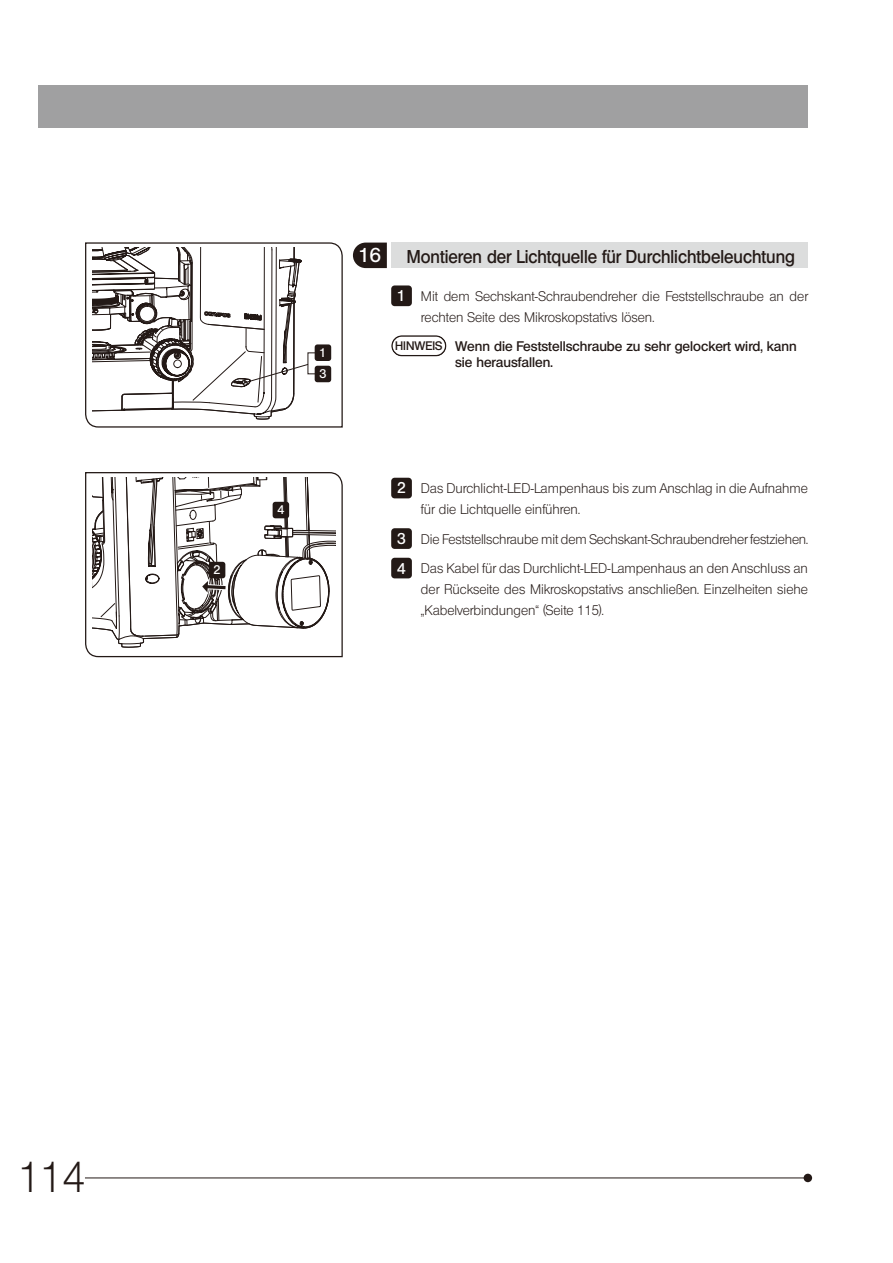
<style>
.page{position:relative;width:893px;height:1263px;background:#fff}
.page>*{position:absolute;margin:0;border:0;box-sizing:border-box;transform-origin:0 0}
.t1{font:42px "Olympus Leicht Normal";color:#231916}
.Headline3_No{font:19.5px "Olympus Leicht Halbfett";color:#fff}
.Headline3_WthoutCnt{font:18px "Olympus Leicht Halbfett";color:#231916;scale:.93 1}
.t2{font:15.15px "Olympus Leicht Halbfett";color:#fff}
.Text_Operation{font:13.5px/21px "Olympus Leicht Normal";color:#231916}
.Text_Caution{font:13.5px/16.2px "Olympus Leicht Halbfett";color:#231916}
.t3{font:12.15px "Olympus Leicht Halbfett";color:#fff}
.t4{font:12px "Olympus Leicht Halbfett";color:#231916}
</style>
<div class="page">
<svg style="left:85px;top:472px;width:258px;height:186px"></svg>
<svg style="left:85px;top:242px;width:258px;height:186px"></svg>
<div style="left:804px;top:1174px;width:8px;height:8px;background:#231916;border-radius:50%"></div>
<hr style="left:85px;top:1177px;width:723px;height:1px;background:#231916">
<div style="left:38px;top:85px;width:770px;height:43px;background:#a0a0a1"></div>
<div style="left:391px;top:242px;width:417px;height:26px;background:#dcdddd"></div>
<svg style="left:353px;top:243px;width:34px;height:25px"></svg>
<svg style="left:92px;top:248px;width:217px;height:175px"></svg>
<div style="left:209px;top:562px;width:16px;height:16px;background:#231916;border-radius:3px"></div>
<div style="left:273px;top:502px;width:16px;height:16px;background:#231916;border-radius:3px"></div>
<div style="left:391px;top:285px;width:21px;height:21px;background:#231916;border-radius:3px"></div>
<div style="left:391px;top:335px;width:55px;height:21px;border:2px solid #231916;border-radius:10px"></div>
<div style="left:315px;top:344px;width:16px;height:17px;background:#231916;border-radius:3px"></div>
<div style="left:315px;top:366px;width:16px;height:16px;background:#231916;border-radius:3px"></div>
<div style="left:391px;top:478px;width:21px;height:20px;background:#231916;border-radius:3px"></div>
<div style="left:391px;top:528px;width:21px;height:21px;background:#231916;border-radius:3px"></div>
<div style="left:391px;top:558px;width:21px;height:20px;background:#231916;border-radius:3px"></div>
<p class="t3" style="left:214px;top:563px;width:8px">2</p>
<p class="t3" style="left:319px;top:346px;width:8px">1</p>
<p class="t3" style="left:319px;top:367px;width:8px">3</p>
<p class="Headline3_No" style="left:359px;top:244px;width:24px">16</p>
<p class="Headline3_WthoutCnt" style="left:407px;top:245px;width:419px">Montieren der Lichtquelle für Durchlichtbeleuchtung</p>
<p class="t2" style="left:397px;top:287px;width:10px">1</p>
<p class="Text_Operation" style="left:421px;top:285px;width:388px">Mit dem Sechskant-Schraubendreher die Feststellschraube an der rechten Seite des Mikroskopstativs lösen.</p>
<p class="Text_Caution" style="left:455px;top:338px;width:343px">Wenn die Feststellschraube zu sehr gelockert wird, kann sie herausfallen.</p>
<p class="t4" style="left:395px;top:339px;width:49px">HINWEIS</p>
<p class="t3" style="left:277px;top:503px;width:8px">4</p>
<p class="t2" style="left:397px;top:479px;width:10px">2</p>
<p class="t2" style="left:397px;top:530px;width:10px">3</p>
<p class="t2" style="left:397px;top:559px;width:10px">4</p>
<p class="Text_Operation" style="left:421px;top:478px;width:388px">Das Durchlicht-LED-Lampenhaus bis zum Anschlag in die Aufnahme für die Lichtquelle einführen.</p>
<p class="Text_Operation" style="left:421px;top:528px;width:389px">Die Feststellschraube mit dem Sechskant-Schraubendreher festziehen.</p>
<p class="Text_Operation" style="left:421px;top:558px;width:388px;text-align:justify">Das Kabel für das Durchlicht-LED-Lampenhaus an den Anschluss an der Rückseite des Mikroskopstativs anschließen. Einzelheiten siehe „Kabelverbindungen“ (Seite 115).</p>
<h1 class="t1" style="left:19px;top:1153px;width:68px">114</h1>
</div>
